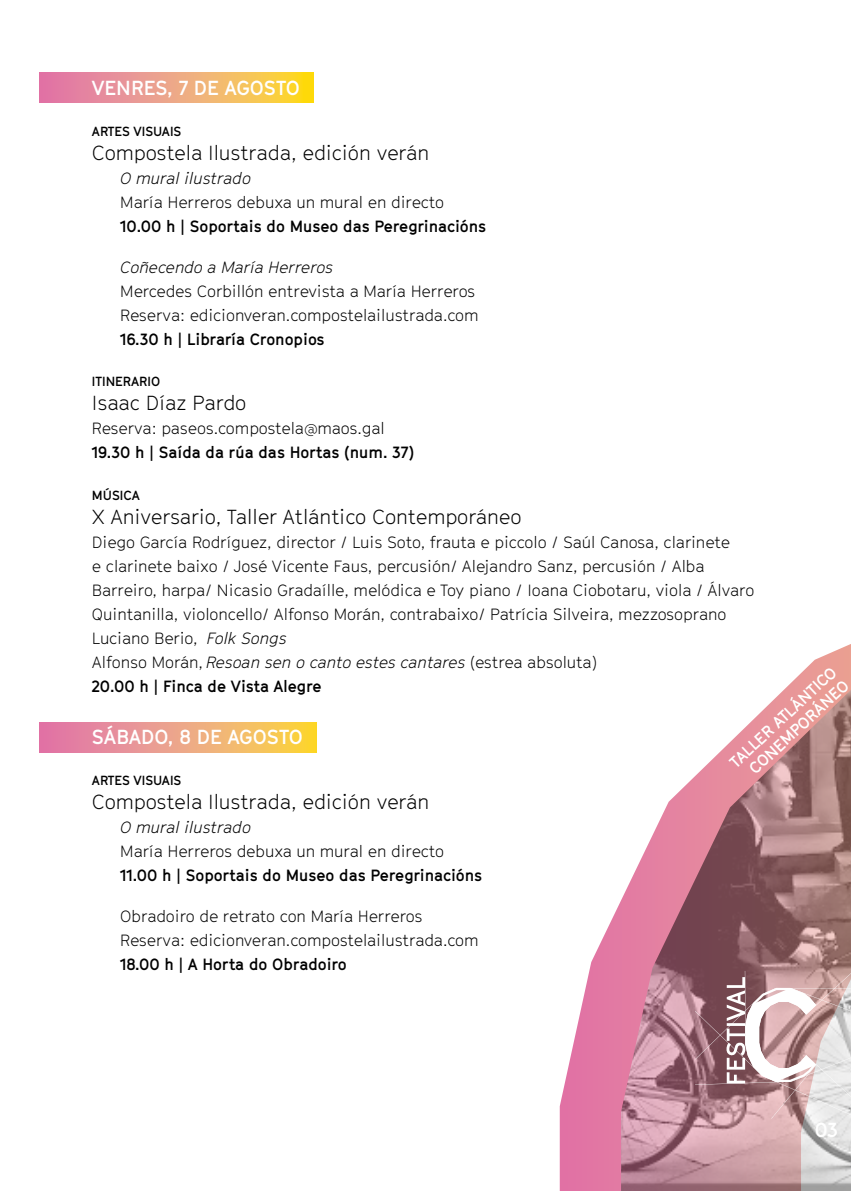
<style>
.page{position:relative;width:851px;height:1191px;background:#fff}
.page>*{position:absolute;margin:0;border:0;box-sizing:border-box;transform-origin:0 0}
.t1{font:300 20px "GT Cinetype";color:#000}
.t2{font:700 20px "GT Cinetype";color:#fff}
.t3{font:300 16px/24px "GT Cinetype";color:#000}
.t4{font:700 16px "GT Cinetype";color:#000}
.t5{font:italic 300 16px "GT Cinetype";color:#000}
.t6{font:700 16px/18px "GT Cinetype";color:#fff;text-align:right}
.t7{font:700 13px "GT Cinetype";color:#000}
.s1{font-style:italic}
.s2{font-weight:700}
</style>
<div class="page">
<svg style="left:559px;top:644px;width:291px;height:547px"></svg>
<svg style="left:40px;top:73px;width:274px;height:30px;background:#eea877"></svg>
<svg style="left:40px;top:722px;width:276px;height:30px;background:#eda57f"></svg>
<img style="left:621px;top:687px;width:229px;height:504px">
<hr style="left:744px;top:971px;width:1px;height:73px;background:#fff">
<svg style="left:694px;top:973px;width:156px;height:145px;background:#bd9fa2"></svg>
<p class="t2" style="left:92px;top:76px;width:209px">VENRES, 7 DE AGOSTO</p>
<p class="t7" style="left:92px;top:124px;width:91px">ARTES VISUAIS</p>
<p class="t1" style="left:92px;top:141px;width:338px">Compostela Ilustrada, edición verán</p>
<p class="t5" style="left:120px;top:169px;width:132px">O mural ilustrado</p>
<p class="t3" style="left:120px;top:190px;width:325px">María Herreros debuxa un mural en directo</p>
<p class="t4" style="left:120px;top:217px;width:367px">10.00 h | Soportais do Museo das Peregrinacións</p>
<p class="t5" style="left:120px;top:258px;width:214px">Coñecendo a María Herreros</p>
<p class="t3" style="left:120px;top:279px;width:360px">Mercedes Corbillón entrevista a María Herreros<br>Reserva: edicionveran.compostelailustrada.com</p>
<p class="t4" style="left:120px;top:330px;width:206px">16.30 h | Libraría Cronopios</p>
<p class="t7" style="left:92px;top:374px;width:70px">ITINERARIO</p>
<p class="t1" style="left:92px;top:391px;width:156px">Isaac Díaz Pardo</p>
<p class="t3" style="left:92px;top:417px;width:294px">Reserva: paseos.compostela@maos.gal</p>
<p class="t4" style="left:92px;top:443px;width:323px">19.30 h | Saída da rúa das Hortas (num. 37)</p>
<p class="t7" style="left:92px;top:487px;width:49px">MÚSICA</p>
<p class="t1" style="left:92px;top:504px;width:431px">X Aniversario, Taller Atlántico Contemporáneo</p>
<p class="t3" style="left:92px;top:530px;width:663px">Diego García Rodríguez, director / Luis Soto, frauta e piccolo / Saúl Canosa, clarinete<br>e clarinete baixo / José Vicente Faus, percusión/ Alejandro Sanz, percusión / Alba Barreiro, harpa/ Nicasio Gradaílle, melódica e Toy piano / Ioana Ciobotaru, viola / Álvaro Quintanilla, violoncello/ Alfonso Morán, contrabaixo/ Patrícia Silveira, mezzosoprano Luciano Berio, <span class="s1">Folk Songs<br></span>Alfonso Morán, <span class="s1">Resoan sen o canto estes cantares</span> (estrea absoluta)<br><span class="s2">20.00 h | Finca de Vista Alegre</span></p>
<p class="t2" style="left:92px;top:724px;width:212px">SÁBADO, 8 DE AGOSTO</p>
<p class="t7" style="left:92px;top:772px;width:91px">ARTES VISUAIS</p>
<p class="t1" style="left:92px;top:790px;width:338px">Compostela Ilustrada, edición verán</p>
<p class="t5" style="left:120px;top:817px;width:132px">O mural ilustrado</p>
<p class="t3" style="left:120px;top:839px;width:325px">María Herreros debuxa un mural en directo</p>
<p class="t4" style="left:120px;top:865px;width:363px">11.00 h | Soportais do Museo das Peregrinacións</p>
<p class="t3" style="left:120px;top:904px;width:360px">Obradoiro de retrato con María Herreros<br>Reserva: edicionveran.compostelailustrada.com</p>
<p class="t4" style="left:120px;top:954px;width:228px">18.00 h | A Horta do Obradoiro</p>
<p class="t6" style="left:725px;top:758px;width:141px;rotate:-43deg">TALLER ATLÁNTICO<br>CONEMPORÁNEO</p>
<p class="t2" style="left:814px;top:1117px;width:25px">03</p>
</div>
